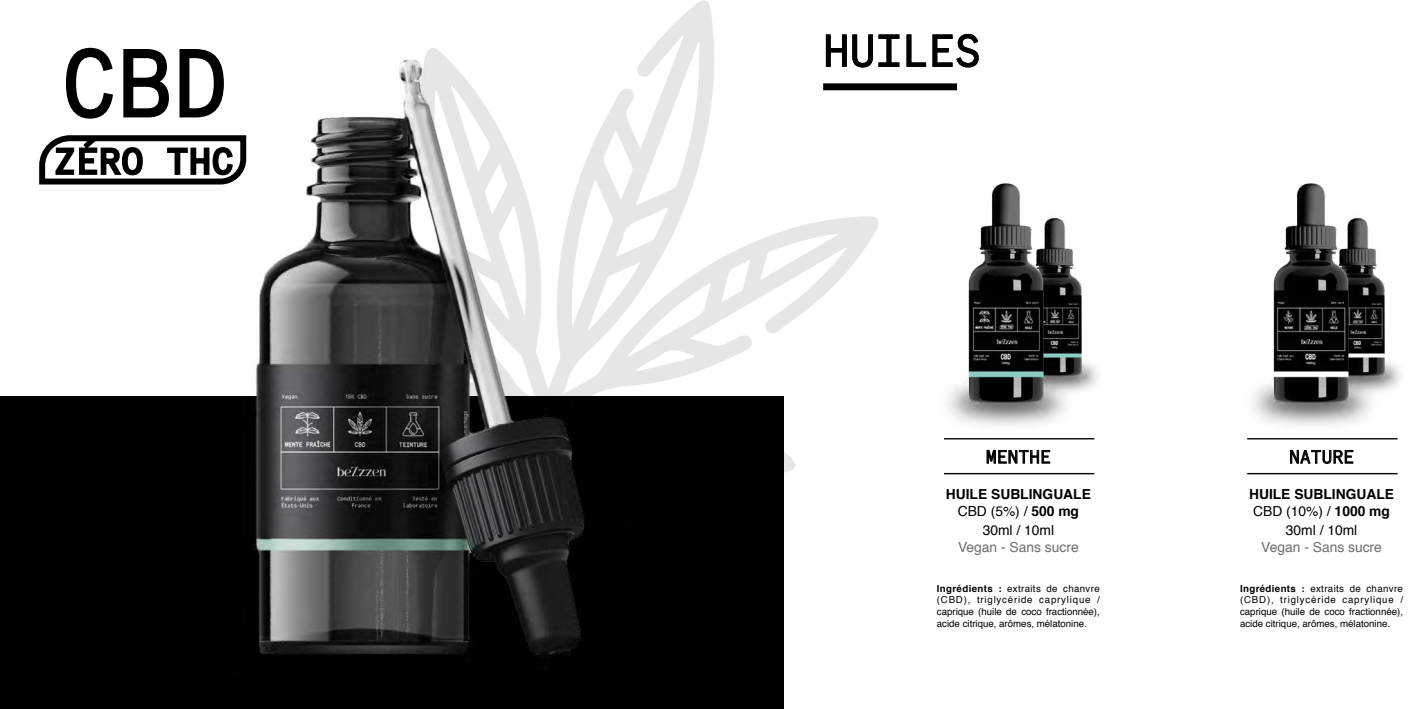
<style>
.page{position:relative;width:1418px;height:709px;background:#fff}
.page>*{position:absolute;margin:0;border:0;box-sizing:border-box;transform-origin:0 0}
.t1{font:99.5px "Code Saver";color:#000}
.t2{font:47px "Code Saver";color:#000}
.t3{font:19.38px "Code Saver";color:#000}
.t4{font:700 13.88px/16.6px "Helvetica";color:#000;text-align:center}
.t5{font:13.88px "Helvetica";color:#6d6e71}
.t6{font:13.88px "Helvetica";color:#000}
.t7{font:9.62px/11.6px "Helvetica";color:#000;text-align:justify}
.s1{font-weight:400}
.s2{font-weight:700}
</style>
<div class="page">
<img style="left:1083px;top:362px;width:15px;height:28px">
<img style="left:1388px;top:363px;width:13px;height:27px">
<svg style="left:878px;top:33px;width:101px;height:35px"></svg>
<div style="left:823px;top:83px;width:134px;height:7px;background:#000"></div>
<img style="left:944px;top:183px;width:139px;height:257px">
<img style="left:1247px;top:183px;width:141px;height:257px">
<svg style="left:986px;top:449px;width:64px;height:15px"></svg>
<svg style="left:1290px;top:450px;width:63px;height:14px"></svg>
<hr style="left:944px;top:438px;width:150px;height:1px;background:#000">
<hr style="left:1247px;top:438px;width:150px;height:1px;background:#000">
<hr style="left:944px;top:473px;width:150px;height:1px;background:#000">
<hr style="left:1247px;top:473px;width:150px;height:1px;background:#000">
<svg style="left:678px;top:0;width:200px;height:484px"></svg>
<div style="left:0;top:396px;width:783px;height:313px;background:#000"></div>
<img style="left:253px;top:20px;width:473px;height:637px">
<svg style="left:39px;top:135px;width:208px;height:50px"></svg>
<svg style="left:66px;top:47px;width:47px;height:72px"></svg>
<svg style="left:123px;top:49px;width:46px;height:69px"></svg>
<svg style="left:179px;top:49px;width:45px;height:69px"></svg>
<h1 class="t1" style="left:61px;top:20px;width:169px">CBD</h1>
<h2 class="t2" style="left:823px;top:21px;width:159px">HUILES</h2>
<h3 class="t3" style="left:985px;top:444px;width:66px">MENTHE</h3>
<h3 class="t3" style="left:1288px;top:444px;width:66px">NATURE</h3>
<h3 class="t4" style="left:945px;top:486px;width:147px">HUILE SUBLINGUALE<br><span class="s1">CBD (5%) /</span> 500 mg</h3>
<h3 class="t6" style="left:982px;top:519px;width:73px">30ml / 10ml</h3>
<h3 class="t5" style="left:958px;top:536px;width:122px">Vegan - Sans sucre</h3>
<p class="t7" style="left:936px;top:583px;width:164px"><span class="s2">Ingrédients :</span> extraits de chanvre (CBD), triglycéride caprylique / caprique (huile de coco fractionnée), acide citrique, arômes, mélatonine.</p>
<h3 class="t4" style="left:1248px;top:486px;width:147px">HUILE SUBLINGUALE<br><span class="s1">CBD (10%) /</span> 1000 mg</h3>
<h3 class="t6" style="left:1285px;top:519px;width:73px">30ml / 10ml</h3>
<h3 class="t5" style="left:1261px;top:536px;width:122px">Vegan - Sans sucre</h3>
<p class="t7" style="left:1240px;top:583px;width:164px"><span class="s2">Ingrédients :</span> extraits de chanvre (CBD), triglycéride caprylique / caprique (huile de coco fractionnée), acide citrique, arômes, mélatonine.</p>
</div>
